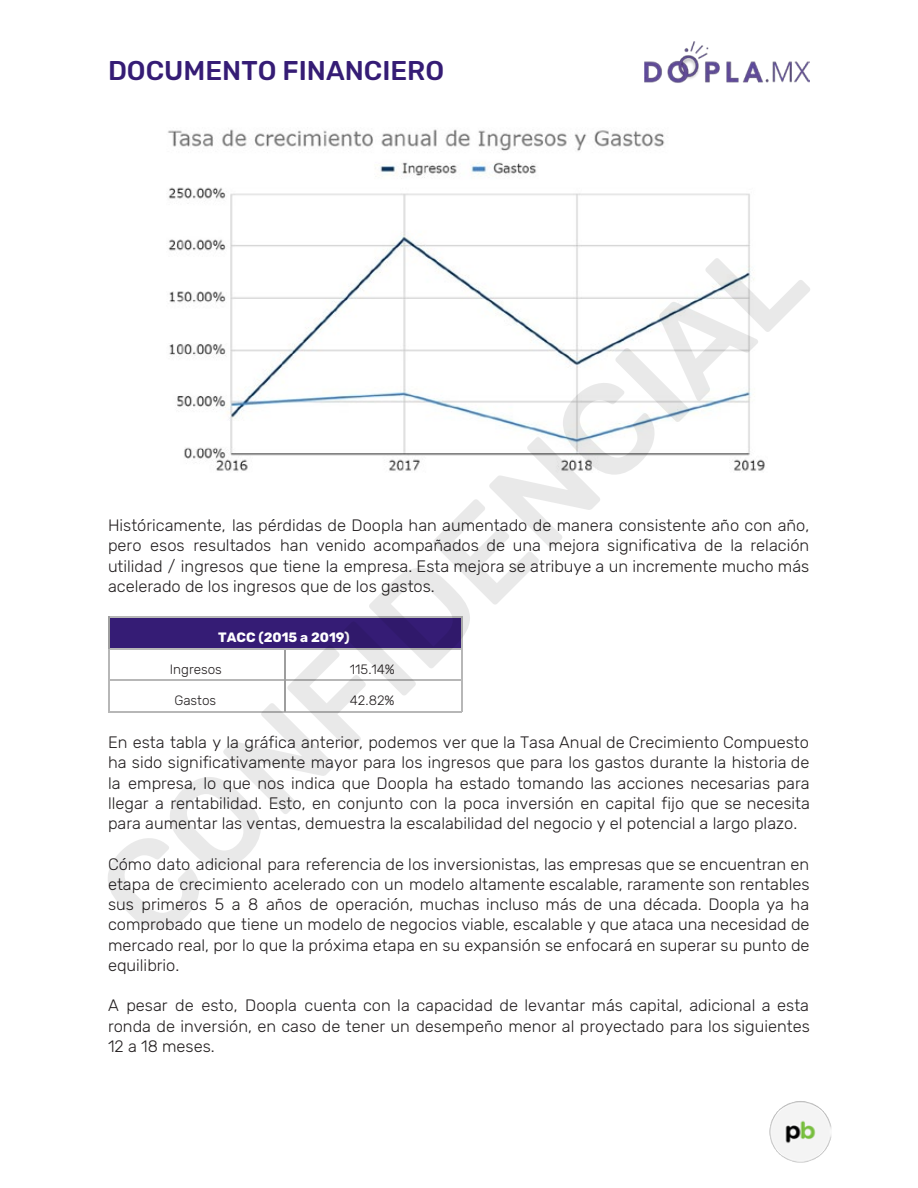
<style>
.page{position:relative;width:918px;height:1188px;background:#fff}
.page>*{position:absolute;margin:0;border:0;box-sizing:border-box;transform-origin:0 0}
.t1{font:500 27px "Rubik";color:#351c75}
.t2{font:300 16.5px/20.2px "Rubik";color:#231f20;text-align:justify}
.t3{font:300 13.5px "Rubik";color:#231f20}
.t4{font:700 13.5px "Rubik";color:#fff}
</style>
<div class="page">
<img style="left:168px;top:128px;width:582px;height:130px">
<img style="left:769px;top:1101px;width:62px;height:61px">
<img style="left:645px;top:42px;width:165px;height:41px">
<svg style="left:108px;top:258px;width:702px;height:672px"></svg>
<h1 class="t1" style="left:108px;top:55px;width:338px">DOCUMENTO FINANCIERO</h1>
<p class="t2" style="left:108px;top:516px;width:703px">Históricamente, las pérdidas de Doopla han aumentado de manera consistente año con año, pero esos resultados han venido acompañados de una mejora significativa de la relación utilidad / ingresos que tiene la empresa. Esta mejora se atribuye a un incremente mucho más acelerado de los ingresos que de los gastos.</p>
<p class="t4" style="left:218px;top:630px;width:133px">TACC (2015 a 2019)</p>
<p class="t3" style="left:170px;top:662px;width:54px">Ingresos</p>
<p class="t3" style="left:350px;top:662px;width:47px">115.14%</p>
<p class="t3" style="left:174px;top:693px;width:43px">Gastos</p>
<p class="t3" style="left:350px;top:693px;width:46px">42.82%</p>
<p class="t2" style="left:108px;top:733px;width:703px">En esta tabla y la gráfica anterior, podemos ver que la Tasa Anual de Crecimiento Compuesto ha sido significativamente mayor para los ingresos que para los gastos durante la historia de la empresa, lo que nos indica que Doopla ha estado tomando las acciones necesarias para llegar a rentabilidad. Esto, en conjunto con la poca inversión en capital fijo que se necesita para aumentar las ventas, demuestra la escalabilidad del negocio y el potencial a largo plazo.</p>
<p class="t2" style="left:108px;top:854px;width:703px">Cómo dato adicional para referencia de los inversionistas, las empresas que se encuentran en etapa de crecimiento acelerado con un modelo altamente escalable, raramente son rentables sus primeros 5 a 8 años de operación, muchas incluso más de una década. Doopla ya ha comprobado que tiene un modelo de negocios viable, escalable y que ataca una necesidad de mercado real, por lo que la próxima etapa en su expansión se enfocará en superar su punto de equilibrio.</p>
<p class="t2" style="left:108px;top:996px;width:704px">A pesar de esto, Doopla cuenta con la capacidad de levantar más capital, adicional a esta ronda de inversión, en caso de tener un desempeño menor al proyectado para los siguientes 12 a 18 meses.</p>
</div>
